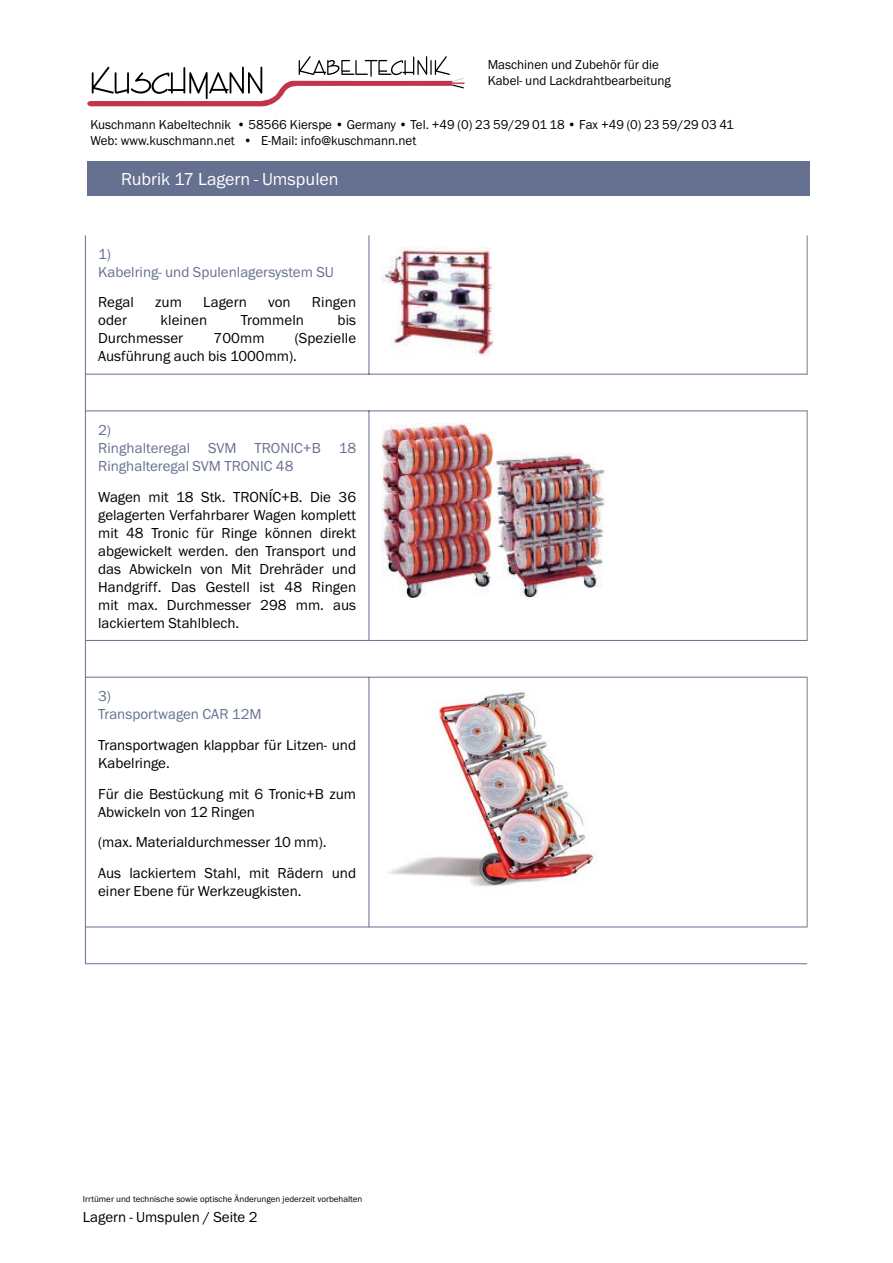
<style>
.page{position:relative;width:893px;height:1263px;background:#fff}
.page>*{position:absolute;margin:0;border:0;box-sizing:border-box;transform-origin:0 0}
.t1{font:18px "Franklin Gothic";color:#fff}
.adresse_kopf{font:15px/18px "Franklin Gothic";color:#000}
.t2{font:15px/18px "Franklin Gothic";color:#667090}
.adresse_kopf-2{font:13.35px/16px "Franklin Gothic";color:#000}
.t3{font:9px "Franklin Gothic";color:#000}
</style>
<div class="page">
<svg style="left:87px;top:56px;width:378px;height:51px"></svg>
<div style="left:87px;top:162px;width:723px;height:34px;background:#667090"></div>
<hr style="left:85px;top:235px;width:1px;height:139px;background:#667090">
<hr style="left:369px;top:235px;width:1px;height:139px;background:#667090">
<hr style="left:85px;top:374px;width:284px;height:1px;background:#667090">
<hr style="left:85px;top:374px;width:1px;height:36px;background:#667090">
<hr style="left:369px;top:374px;width:439px;height:1px;background:#667090">
<hr style="left:85px;top:410px;width:284px;height:1px;background:#667090">
<hr style="left:85px;top:411px;width:1px;height:229px;background:#667090">
<hr style="left:369px;top:410px;width:439px;height:1px;background:#667090">
<hr style="left:369px;top:410px;width:1px;height:231px;background:#667090">
<hr style="left:85px;top:677px;width:1px;height:249px;background:#667090">
<hr style="left:369px;top:677px;width:1px;height:250px;background:#667090">
<hr style="left:807px;top:235px;width:1px;height:139px;background:#808080">
<hr style="left:807px;top:411px;width:1px;height:229px;background:#808080">
<hr style="left:807px;top:677px;width:1px;height:249px;background:#808080">
<hr style="left:85px;top:640px;width:284px;height:1px;background:#667090">
<hr style="left:85px;top:641px;width:1px;height:36px;background:#667090">
<hr style="left:369px;top:640px;width:438px;height:1px;background:#667090">
<hr style="left:85px;top:677px;width:284px;height:1px;background:#667090">
<hr style="left:369px;top:677px;width:438px;height:1px;background:#667090">
<hr style="left:85px;top:926px;width:284px;height:1px;background:#667090">
<hr style="left:85px;top:927px;width:1px;height:36px;background:#667090">
<hr style="left:369px;top:926px;width:438px;height:1px;background:#667090">
<hr style="left:85px;top:963px;width:284px;height:1px;background:#667090">
<hr style="left:369px;top:963px;width:438px;height:1px;background:#667090">
<img style="left:382px;top:247px;width:112px;height:108px">
<img style="left:382px;top:424px;width:112px;height:174px">
<img style="left:494px;top:453px;width:111px;height:145px">
<img style="left:387px;top:692px;width:209px;height:195px">
<p class="adresse_kopf-2" style="left:488px;top:56px;width:185px">Maschinen und Zubehör für die<br>Kabel- und Lackdrahtbearbeitung</p>
<p class="adresse_kopf-2" style="left:90px;top:117px;width:645px">Kuschmann Kabeltechnik • 58566 Kierspe • Germany • Tel. +49 (0) 23 59/29 01 18 • Fax +49 (0) 23 59/29 03 41<br>Web: www.kuschmann.net • E-Mail: info@kuschmann.net</p>
<p class="t1" style="left:121px;top:169px;width:219px">Rubrik 17 Lagern - Umspulen</p>
<p class="t2" style="left:98px;top:245px;width:237px">1)<br>Kabelring- und Spulenlagersystem SU</p>
<p class="adresse_kopf" style="left:98px;top:294px;width:37px">Regal</p>
<p class="adresse_kopf" style="left:155px;top:294px;width:28px">zum</p>
<p class="adresse_kopf" style="left:203px;top:294px;width:45px">Lagern</p>
<p class="adresse_kopf" style="left:268px;top:294px;width:24px">von</p>
<p class="adresse_kopf" style="left:312px;top:294px;width:46px">Ringen</p>
<p class="adresse_kopf" style="left:98px;top:312px;width:30px">oder</p>
<p class="adresse_kopf" style="left:161px;top:312px;width:48px">kleinen</p>
<p class="adresse_kopf" style="left:241px;top:312px;width:65px">Trommeln</p>
<p class="adresse_kopf" style="left:338px;top:312px;width:20px">bis</p>
<p class="adresse_kopf" style="left:98px;top:330px;width:87px">Durchmesser</p>
<p class="adresse_kopf" style="left:213px;top:330px;width:53px">700mm</p>
<p class="adresse_kopf" style="left:98px;top:330px;width:259px;text-indent:197px">(Spezielle<br>Ausführung auch bis 1000mm).</p>
<p class="t2" style="left:98px;top:421px;width:259px">2)<br>Ringhalteregal SVM TRONIC+B 18<br>Ringhalteregal SVM TRONIC 48</p>
<p class="adresse_kopf" style="left:98px;top:488px;width:260px;text-align:justify">Wagen mit 18 Stk. TRONÍC+B. Die 36 gelagerten Verfahrbarer Wagen komplett mit 48 Tronic für Ringe können direkt abgewickelt werden. den Transport und das Abwickeln von Mit Drehräder und Handgriff. Das Gestell ist 48 Ringen mit max. Durchmesser 298 mm. aus lackiertem Stahlblech.</p>
<p class="t2" style="left:98px;top:687px;width:165px">3)<br>Transportwagen CAR 12M</p>
<p class="adresse_kopf" style="left:98px;top:736px;width:259px">Transportwagen klappbar für Litzen- und<br>Kabelringe.</p>
<p class="adresse_kopf" style="left:98px;top:785px;width:259px">Für die Bestückung mit 6 Tronic+B zum<br>Abwickeln von 12 Ringen</p>
<p class="adresse_kopf" style="left:98px;top:834px;width:230px">(max. Materialdurchmesser 10 mm).</p>
<p class="adresse_kopf" style="left:98px;top:864px;width:259px">Aus lackiertem Stahl, mit Rädern und einer Ebene für Werkzeugkisten.</p>
<p class="t3" style="left:83px;top:1194px;width:281px">Irrtümer und technische sowie optische Änderungen jederzeit vorbehalten</p>
<p class="adresse_kopf" style="left:83px;top:1208px;width:176px">Lagern - Umspulen / Seite 2</p>
</div>
